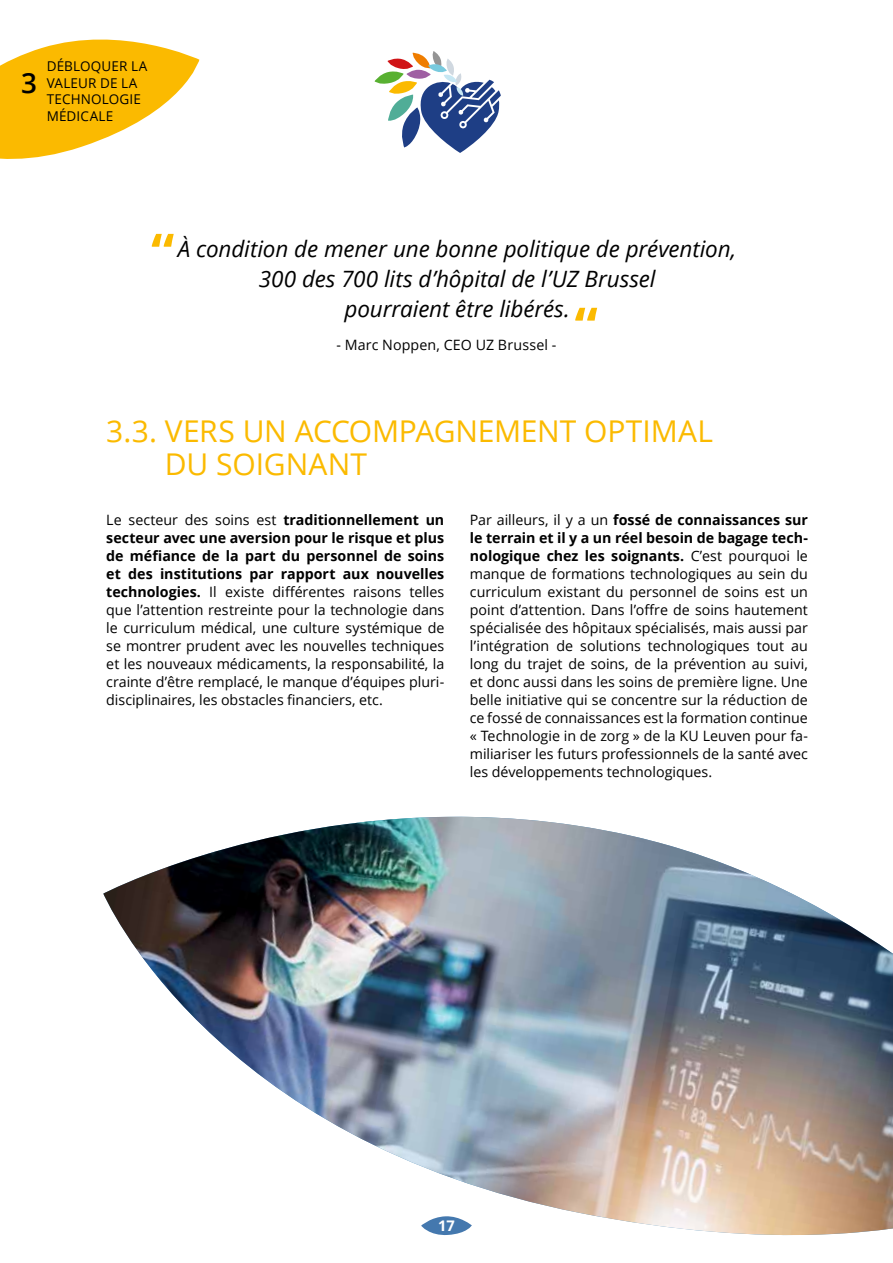
<style>
.page{position:relative;width:893px;height:1263px;background:#fff}
.page>*{position:absolute;margin:0;border:0;box-sizing:border-box;transform-origin:0 0}
.t1{font:30px/33px "Open Sans";letter-spacing:-.005em;color:#fbba00}
.t2{font:600 27.9px "Open Sans";color:#000}
.t3{font:italic 22.5px/30px "Open Sans";letter-spacing:-.005em;color:#000;text-align:center}
.t4{font:700 14.7px "Open Sans";color:#fff}
.t5{font:14.25px/18px "Open Sans";color:#000;text-align:justify}
.t6{font:13.5px/16.5px "Open Sans";letter-spacing:.01em;color:#000}
.s1{font-weight:700}
</style>
<div class="page">
<svg style="left:375px;top:51px;width:126px;height:102px"></svg>
<svg style="left:152px;top:234px;width:22px;height:13px"></svg>
<svg style="left:575px;top:308px;width:22px;height:13px"></svg>
<svg style="left:0;top:39px;width:199px;height:120px"></svg>
<img style="left:103px;top:817px;width:790px;height:419px">
<h2 class="t2" style="left:21px;top:63px;width:17px">3</h2>
<p class="t6" style="left:47px;top:58px;width:102px">DÉBLOQUER LA<br>VALEUR DE LA<br>TECHNOLOGIE<br>MÉDICALE</p>
<h3 class="t3" style="left:178px;top:233px;width:560px">À condition de mener une bonne politique de prévention,<br>300 des 700 lits d’hôpital de l’UZ Brussel<br>pourraient être libérés.</h3>
<p class="t5" style="left:337px;top:336px;width:221px">- Marc Noppen, CEO UZ Brussel -</p>
<h1 class="t1" style="left:165px;top:414px;width:550px;text-indent:-58px">3.3. VERS UN ACCOMPAGNEMENT OPTIMAL<br>DU SOIGNANT</h1>
<p class="t5" style="left:106px;top:511px;width:340px">Le secteur des soins est <span class="s1">traditionnellement un secteur avec une aversion pour le risque et plus de méfiance de la part du personnel de soins et des institutions par rapport aux nouvelles technologies.</span> Il existe différentes raisons telles que l’attention restreinte pour la technologie dans le curriculum médical, une culture systémique de se montrer prudent avec les nouvelles techniques et les nouveaux médicaments, la responsabilité, la crainte d’être remplacé, le manque d’équipes pluri&shy;disciplinaires, les obstacles financiers, etc.</p>
<p class="t5" style="left:470px;top:511px;width:340px">Par ailleurs, il y a un <span class="s1">fossé de connaissances sur le terrain et il y a un réel besoin de bagage tech&shy;nologique chez les soignants.</span> C’est pourquoi le manque de formations technologiques au sein du curriculum existant du personnel de soins est un point d’attention. Dans l’offre de soins hautement spécialisée des hôpitaux spécialisés, mais aussi par l’intégration de solutions technologiques tout au long du trajet de soins, de la prévention au suivi, et donc aussi dans les soins de première ligne. Une belle initiative qui se concentre sur la réduction de ce fossé de connaissances est la formation continue « Technologie in de zorg » de la KU Leuven pour fa&shy;miliariser les futurs professionnels de la santé avec les développements technologiques.</p>
<p class="t4" style="left:438px;top:1215px;width:18px">17</p>
</div>
